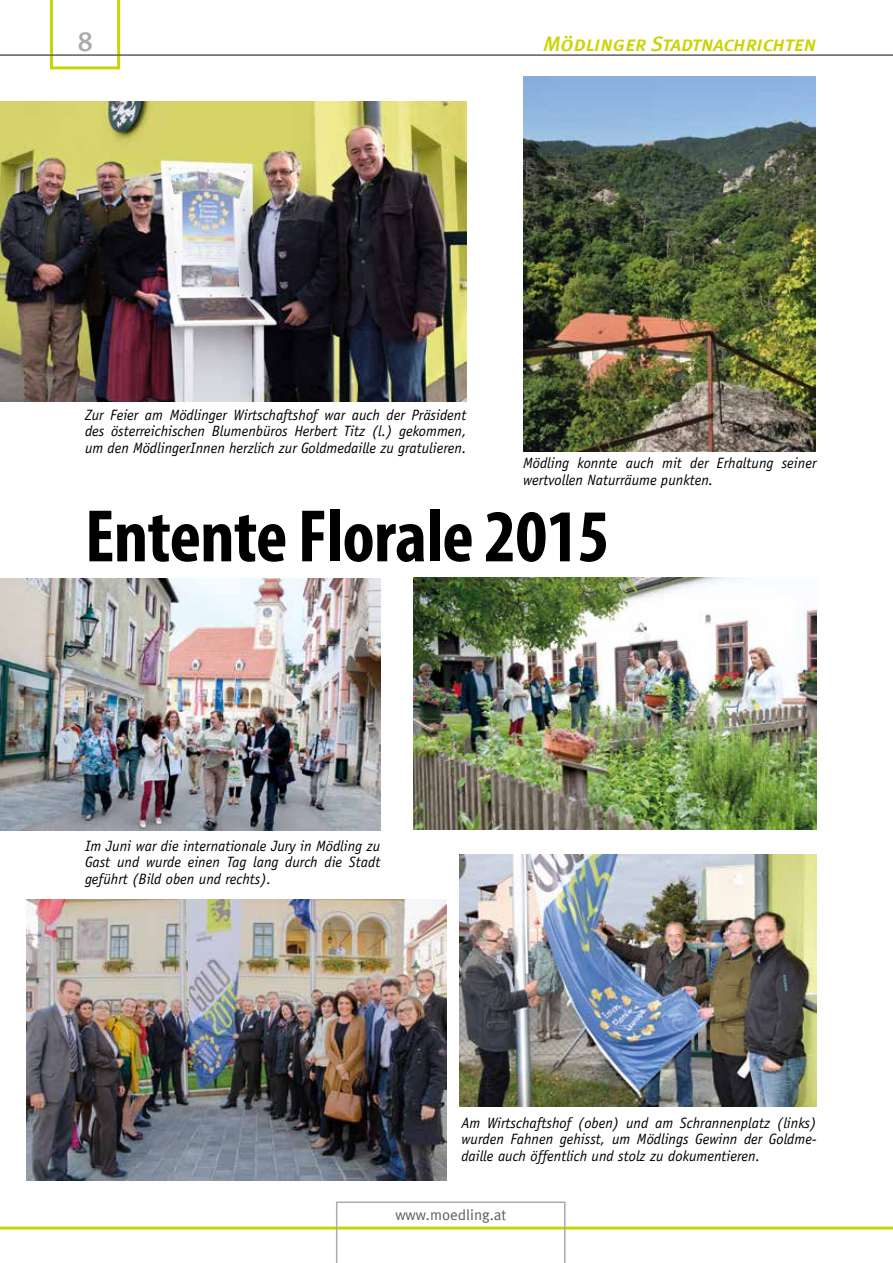
<style>
.page{position:relative;width:893px;height:1263px;background:#fff}
.page>*{position:absolute;margin:0;border:0;box-sizing:border-box;transform-origin:0 0}
.t1{font:700 condensed 75px "Myriad Pro";letter-spacing:-.01em;color:#000}
.t2{font:28.05px "Meta Medium LF";color:#ababac;scale:.96 1}
.t3{font:21px "Meta Medium Italic Caps";letter-spacing:-.01em;color:#cad400}
.t4{font:italic 15px/16.5px "Officina Sans";color:#000;text-align:justify}
.t5{font:15px "Meta Normal";color:#5f5e5e}
</style>
<div class="page">
<svg style="left:50px;top:0;width:70px;height:69px"></svg>
<hr style="left:0;top:54px;width:893px;height:2px;background:#5f5e5e">
<hr style="left:0;top:1226px;width:893px;height:3px;background:#cad400">
<svg style="left:336px;top:1201px;width:230px;height:62px"></svg>
<img style="left:0;top:101px;width:466px;height:300px">
<img style="left:459px;top:854px;width:357px;height:253px">
<img style="left:26px;top:900px;width:421px;height:280px">
<img style="left:0;top:579px;width:380px;height:252px">
<img style="left:414px;top:577px;width:402px;height:253px">
<img style="left:523px;top:77px;width:292px;height:374px">
<h2 class="t2" style="left:78px;top:25px;width:17px">8</h2>
<h3 class="t3" style="left:543px;top:31px;width:275px">Mödlinger Stadtnachrichten</h3>
<p class="t4" style="left:85px;top:406px;width:383px">Zur Feier am Mödlinger Wirtschaftshof war auch der Präsident des österreichischen Blumenbüros Herbert Titz (l.) gekommen, um den MödlingerInnen herzlich zur Goldmedaille zu gratulieren.</p>
<p class="t4" style="left:523px;top:455px;width:295px">Mödling konnte auch mit der Erhaltung seiner wertvollen Naturräume punkten.</p>
<h1 class="t1" style="left:85px;top:489px;width:526px">Entente Florale 2015</h1>
<p class="t4" style="left:85px;top:837px;width:297px">Im Juni war die internationale Jury in Mödling zu Gast und wurde einen Tag lang durch die Stadt geführt (Bild oben und rechts).</p>
<p class="t4" style="left:461px;top:1114px;width:357px">Am Wirtschaftshof (oben) und am Schrannenplatz (links) wurden Fahnen gehisst, um Mödlings Gewinn der Goldme&shy;daille auch öffentlich und stolz zu dokumentieren.</p>
<p class="t5" style="left:395px;top:1206px;width:112px">www.moedling.at</p>
</div>
